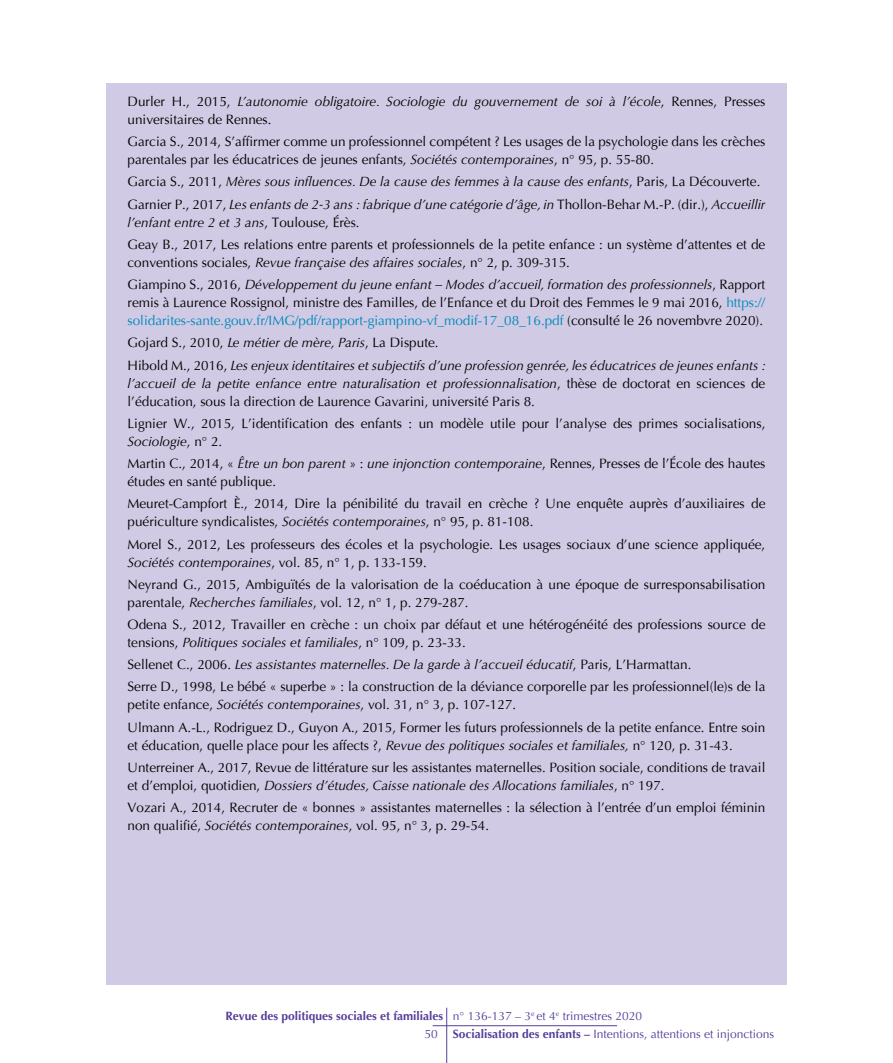
<style>
.page{position:relative;width:893px;height:1063px;background:#fff}
.page>*{position:absolute;margin:0;border:0;box-sizing:border-box;transform-origin:0 0}
.t1{font:13.5px/18px "Optima";color:#000}
.t2{font:italic 13.5px/22.2px "Optima";color:#000}
.t3{font:12px/18px "Optima";color:#573e99}
.s1{font-style:normal}
.s2{font-style:italic}
.s3{color:#0089ba}
.s4{font-weight:700}
</style>
<div class="page">
<hr style="left:446px;top:1008px;width:1px;height:55px;background:#573e99">
<hr style="left:433px;top:1025px;width:184px;height:1px;background:#573e99">
<div style="left:106px;top:83px;width:681px;height:901px;background:#d0cae4"></div>
<p class="t2" style="left:128px;top:92px;width:639px;line-height:18px"><span class="s1">Durler H., 2015,</span> L’autonomie obligatoire. Sociologie du gouvernement de soi à l’école<span class="s1">, Rennes, Presses universitaires de Rennes.</span></p>
<p class="t1" style="left:128px;top:133px;width:639px">Garcia S., 2014, S’affirmer comme un professionnel compétent ? Les usages de la psychologie dans les crèches parentales par les éducatrices de jeunes enfants, <span class="s2">Sociétés contemporaines</span>, n° 95, p. 55-80.</p>
<p class="t2" style="left:128px;top:171px;width:639px"><span class="s1">Garcia S., 2011,</span> Mères sous influences. De la cause des femmes à la cause des enfants<span class="s1">, Paris, La Découverte.<br>Garnier P., 2017,</span> Les enfants de 2-3 ans : fabrique d’une catégorie d’âge, in <span class="s1">Thollon-Behar M.-P. (dir.),</span> Accueillir</p>
<p class="t1" style="left:128px;top:211px;width:639px;line-height:22.2px"><span class="s2">l’enfant entre 2 et 3 ans</span>, Toulouse, Érès.<br>Geay B., 2017, Les relations entre parents et professionnels de la petite enfance : un système d’attentes et de</p>
<p class="t2" style="left:128px;top:251px;width:639px"><span class="s1">conventions sociales,</span> Revue française des affaires sociales<span class="s1">, n° 2, p. 309-315.<br>Giampino S., 2016,</span> Développement du jeune enfant – Modes d’accueil, formation des professionnels<span class="s1">, Rapport</span></p>
<p class="t1" style="left:128px;top:294px;width:639px">remis à Laurence Rossignol, ministre des Familles, de l’Enfance et du Droit des Femmes le 9 mai 2016, <span class="s3">https:// solidarites-sante.gouv.fr/IMG/pdf/rapport-giampino-vf_modif-17_08_16.pdf</span> (consulté le 26 novembvre 2020).</p>
<p class="t2" style="left:128px;top:332px;width:640px"><span class="s1">Gojard S., 2010,</span> Le métier de mère, Paris<span class="s1">, La Dispute.<br>Hibold M., 2016,</span> Les enjeux identitaires et subjectifs d’une profession genrée, les éducatrices de jeunes enfants :</p>
<p class="t1" style="left:128px;top:374px;width:639px"><span class="s2">l’accueil de la petite enfance entre naturalisation et professionnalisation</span>, thèse de doctorat en sciences de l’éducation, sous la direction de Laurence Gavarini, université Paris 8.</p>
<p class="t1" style="left:128px;top:414px;width:639px">Lignier W., 2015, L’identification des enfants : un modèle utile pour l’analyse des primes socialisations,<br><span class="s2">Sociologie</span>, n° 2.</p>
<p class="t1" style="left:128px;top:455px;width:639px">Martin C., 2014, « <span class="s2">Être un bon parent</span> » : <span class="s2">une injonction contemporaine</span>, Rennes, Presses de l’École des hautes études en santé publique.</p>
<p class="t1" style="left:128px;top:495px;width:639px">Meuret-Campfort È., 2014, Dire la pénibilité du travail en crèche ? Une enquête auprès d’auxiliaires de puériculture syndicalistes, <span class="s2">Sociétés contemporaines</span>, n° 95, p. 81-108.</p>
<p class="t1" style="left:128px;top:535px;width:639px">Morel S., 2012, Les professeurs des écoles et la psychologie. Les usages sociaux d’une science appliquée,<br><span class="s2">Sociétés contemporaines</span>, vol. 85, n° 1, p. 133-159.</p>
<p class="t1" style="left:128px;top:575px;width:639px">Neyrand G., 2015, Ambiguïtés de la valorisation de la coéducation à une époque de surresponsabilisation parentale, <span class="s2">Recherches familiales</span>, vol. 12, n° 1, p. 279-287.</p>
<p class="t1" style="left:128px;top:616px;width:639px">Odena S., 2012, Travailler en crèche : un choix par défaut et une hétérogénéité des professions source de tensions, <span class="s2">Politiques sociales et familiales</span>, n° 109, p. 23-33.</p>
<p class="t1" style="left:128px;top:654px;width:639px;line-height:22.2px">Sellenet C., 2006. <span class="s2">Les assistantes maternelles. De la garde à l’accueil éducatif</span>, Paris, L’Harmattan.<br>Serre D., 1998, Le bébé « superbe » : la construction de la déviance corporelle par les professionnel(le)s de la</p>
<p class="t1" style="left:128px;top:694px;width:639px;line-height:22.2px">petite enfance, <span class="s2">Sociétés contemporaines</span>, vol. 31, n° 3, p. 107-127.<br>Ulmann A.-L., Rodriguez D., Guyon A., 2015, Former les futurs professionnels de la petite enfance. Entre soin</p>
<p class="t1" style="left:128px;top:734px;width:639px;line-height:22.2px">et éducation, quelle place pour les affects ?, <span class="s2">Revue des politiques sociales et familiales,</span> n° 120, p. 31‑43.<br>Unterreiner A., 2017, Revue de littérature sur les assistantes maternelles. Position sociale, conditions de travail</p>
<p class="t1" style="left:128px;top:775px;width:639px;line-height:22.2px">et d’emploi, quotidien, <span class="s2">Dossiers d’études, Caisse nationale des Allocations familiales</span>, n° 197.<br>Vozari A., 2014, Recruter de « bonnes » assistantes maternelles : la sélection à l’entrée d’un emploi féminin</p>
<p class="t1" style="left:128px;top:817px;width:363px">non qualifié, <span class="s2">Sociétés contemporaines</span>, vol. 95, n° 3, p. 29-54.</p>
<p class="t3" style="left:425px;top:1007px;width:351px;text-indent:-199px"><span class="s4">Revue des politiques sociales et familiales</span> n° 136-137 – 3<sup>e</sup> et 4<sup>e</sup> trimestres 2020<br>50 <span class="s4">Socialisation des enfants –</span> Intentions, attentions et injonctions</p>
</div>
